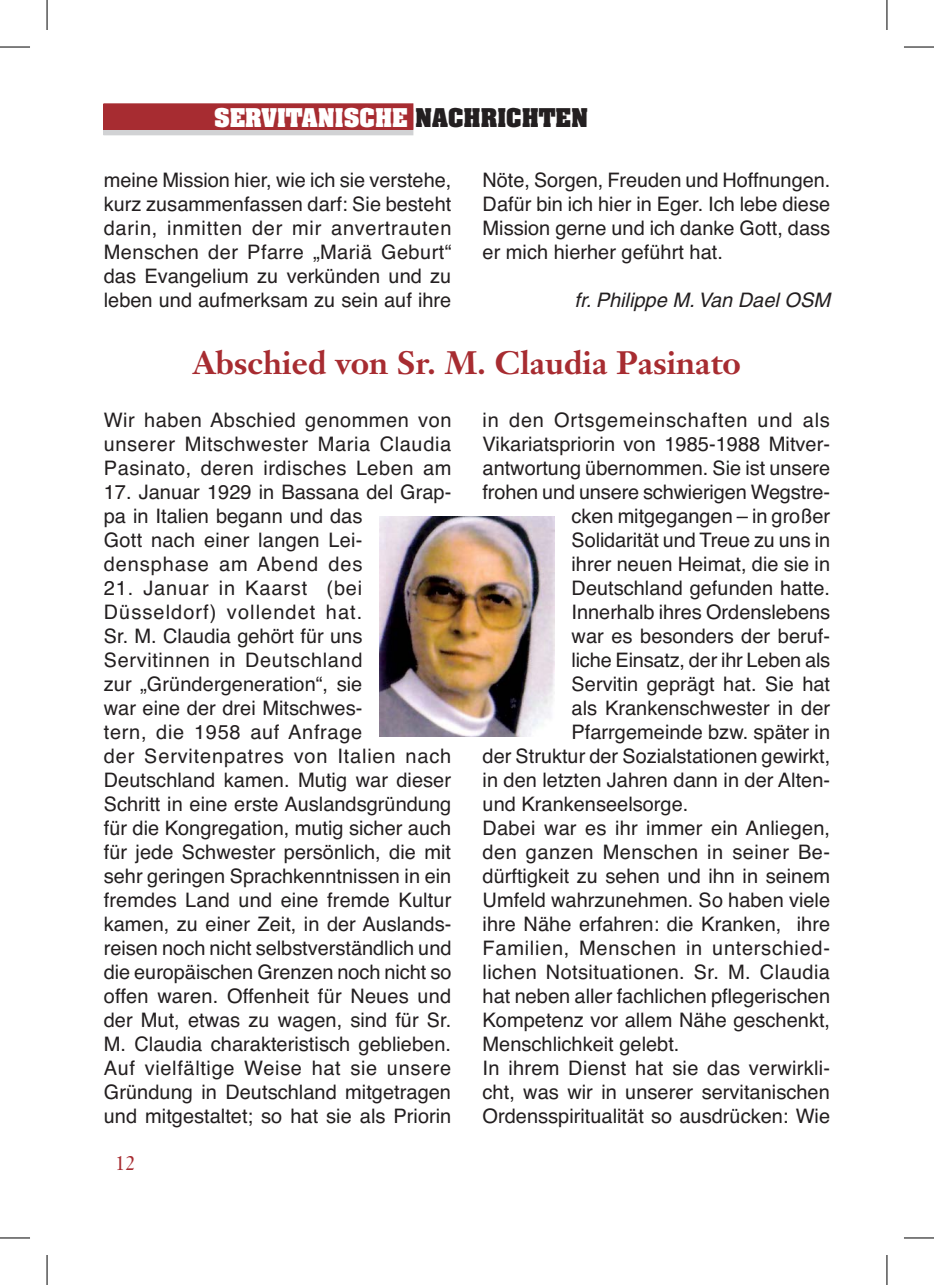
<style>
.page{position:relative;width:934px;height:1285px;background:#fff}
.page>*{position:absolute;margin:0;border:0;box-sizing:border-box;transform-origin:0 0}
.t1{font:700 32px "Janson Text";color:#a72c31}
.t2{font:700 22px "Aachen";color:#fff}
.t3{font:20px/24px "Helvetica";color:#231f20;text-align:justify}
.t4{font:20px "Helvetica";letter-spacing:.02em;color:#231f20}
.t5{font:20px "Helvetica";letter-spacing:.035em;color:#231f20}
.t6{font:20px "Helvetica";letter-spacing:.04em;color:#231f20}
.t7{font:italic 20px "Helvetica";color:#231f20}
.t8{font:20px "Janson Text";color:#a72c31}
.s1{color:#231f20}
</style>
<div class="page">
<svg style="left:106px;top:129px;width:305px;height:4px"></svg>
<div style="left:104px;top:109px;width:309px;height:26px;border:1px solid #d1d2d4"></div>
<div style="left:104px;top:104px;width:309px;height:25px;background:#a72c31"></div>
<img style="left:379px;top:516px;width:175px;height:220px">
<hr style="left:0;top:47px;width:30px;height:1px;background:#000">
<hr style="left:903px;top:47px;width:30px;height:1px;background:#000">
<hr style="left:0;top:1237px;width:30px;height:1px;background:#000">
<hr style="left:903px;top:1237px;width:30px;height:1px;background:#000">
<hr style="left:47px;top:0;width:1px;height:30px;background:#000">
<hr style="left:47px;top:1255px;width:1px;height:30px;background:#000">
<hr style="left:886px;top:0;width:1px;height:30px;background:#000">
<hr style="left:886px;top:1255px;width:1px;height:30px;background:#000">
<p class="t2" style="left:214px;top:108px;width:375px">SERVITANISCHE <span class="s1">NACHRICHTEN</span></p>
<p class="t3" style="left:104px;top:170px;width:349px">meine Mission hier, wie ich sie verstehe, kurz zusammenfassen darf: Sie besteht darin, inmitten der mir anvertrauten Menschen der Pfarre „Mariä Geburt“ das Evangelium zu verkünden und zu leben und aufmerksam zu sein auf ihre</p>
<p class="t3" style="left:482px;top:170px;width:349px">Nöte, Sorgen, Freuden und Hoffnungen.<br>Dafür bin ich hier in Eger. Ich lebe diese Mission gerne und ich danke Gott, dass er mich hierher geführt hat.</p>
<p class="t7" style="left:574px;top:293px;width:257px">fr. Philippe M. Van Dael OSM</p>
<h1 class="t1" style="left:193px;top:350px;width:549px">Abschied von Sr. M. Claudia Pasinato</h1>
<p class="t3" style="left:104px;top:410px;width:349px">Wir haben Abschied genommen von unserer Mitschwester Maria Claudia Pasinato, deren irdisches Leben am</p>
<p class="t3" style="left:104px;top:482px;width:349px;text-align:left">17. Januar 1929 in Bassana del Grap&shy;pa in Italien begann und das<br>Gott nach einer langen Lei&shy;densphase am Abend des</p>
<p class="t3" style="left:104px;top:578px;width:349px;text-align:left">21. Januar in Kaarst (bei Düsseldorf) vollendet hat.<br>Sr. M. Claudia gehört für uns Servitinnen in Deutschland<br>zur „Gründergeneration“, sie<br>war eine der drei Mitschwes-<br>tern, die 1958 auf Anfrage<br>der Servitenpatres von Italien nach Deutschland kamen. Mutig war dieser Schritt in eine erste Auslandsgründung für die Kongregation, mutig sicher auch für jede Schwester persönlich, die mit sehr geringen Sprachkenntnissen in ein fremdes Land und eine fremde Kultur kamen, zu einer Zeit, in der Auslands&shy;reisen noch nicht selbstverständlich und die europäischen Grenzen noch nicht so offen waren. Offenheit für Neues und der Mut, etwas zu wagen, sind für Sr.<br>M. Claudia charakteristisch geblieben.<br>Auf vielfältige Weise hat sie unsere Gründung in Deutschland mitgetragen und mitgestaltet; so hat sie als Priorin</p>
<p class="t6" style="left:482px;top:412px;width:349px">in den Ortsgemeinschaften und als</p>
<p class="t3" style="left:482px;top:434px;width:349px">Vikariatspriorin von 1985-1988 Mitver-</p>
<p class="t3" style="left:482px;top:458px;width:349px">antwortung übernommen. Sie ist unsere</p>
<p class="t3" style="left:482px;top:482px;width:349px">frohen und unsere schwierigen Wegstre-</p>
<p class="t3" style="left:571px;top:506px;width:260px">cken mitgegangen – in großer</p>
<p class="t3" style="left:571px;top:530px;width:260px">Solidarität und Treue zu uns in</p>
<p class="t3" style="left:571px;top:554px;width:260px">ihrer neuen Heimat, die sie in</p>
<p class="t3" style="left:571px;top:578px;width:260px">Deutschland gefunden hatte.</p>
<p class="t3" style="left:571px;top:602px;width:260px">Innerhalb ihres Ordenslebens</p>
<p class="t3" style="left:571px;top:626px;width:260px">war es besonders der beruf-</p>
<p class="t3" style="left:571px;top:650px;width:260px">liche Einsatz, der ihr Leben als</p>
<p class="t3" style="left:571px;top:674px;width:260px">Servitin geprägt hat. Sie hat</p>
<p class="t3" style="left:571px;top:698px;width:260px">als Krankenschwester in der</p>
<p class="t3" style="left:571px;top:722px;width:260px">Pfarrgemeinde bzw. später in</p>
<p class="t3" style="left:482px;top:746px;width:349px">der Struktur der Sozialstationen gewirkt,</p>
<p class="t3" style="left:482px;top:770px;width:349px">in den letzten Jahren dann in der Alten-</p>
<p class="t3" style="left:482px;top:794px;width:207px">und Krankenseelsorge.</p>
<p class="t3" style="left:482px;top:818px;width:349px">Dabei war es ihr immer ein Anliegen,</p>
<p class="t4" style="left:482px;top:844px;width:349px">den ganzen Menschen in seiner Be-</p>
<p class="t3" style="left:482px;top:866px;width:349px">dürftigkeit zu sehen und ihn in seinem</p>
<p class="t3" style="left:482px;top:890px;width:349px">Umfeld wahrzunehmen. So haben viele</p>
<p class="t3" style="left:482px;top:914px;width:349px">ihre Nähe erfahren: die Kranken, ihre</p>
<p class="t5" style="left:482px;top:940px;width:349px">Familien, Menschen in unterschied-</p>
<p class="t4" style="left:482px;top:964px;width:349px">lichen Notsituationen. Sr. M. Claudia</p>
<p class="t3" style="left:482px;top:986px;width:349px">hat neben aller fachlichen pflegerischen</p>
<p class="t3" style="left:482px;top:1010px;width:349px">Kompetenz vor allem Nähe geschenkt,</p>
<p class="t3" style="left:482px;top:1034px;width:198px">Menschlichkeit gelebt.</p>
<p class="t3" style="left:482px;top:1058px;width:349px">In ihrem Dienst hat sie das verwirkli-</p>
<p class="t3" style="left:482px;top:1082px;width:348px">cht, was wir in unserer servitanischen</p>
<p class="t3" style="left:482px;top:1106px;width:349px">Ordensspiritualität so ausdrücken: Wie</p>
<p class="t8" style="left:115px;top:1154px;width:22px">12</p>
</div>
